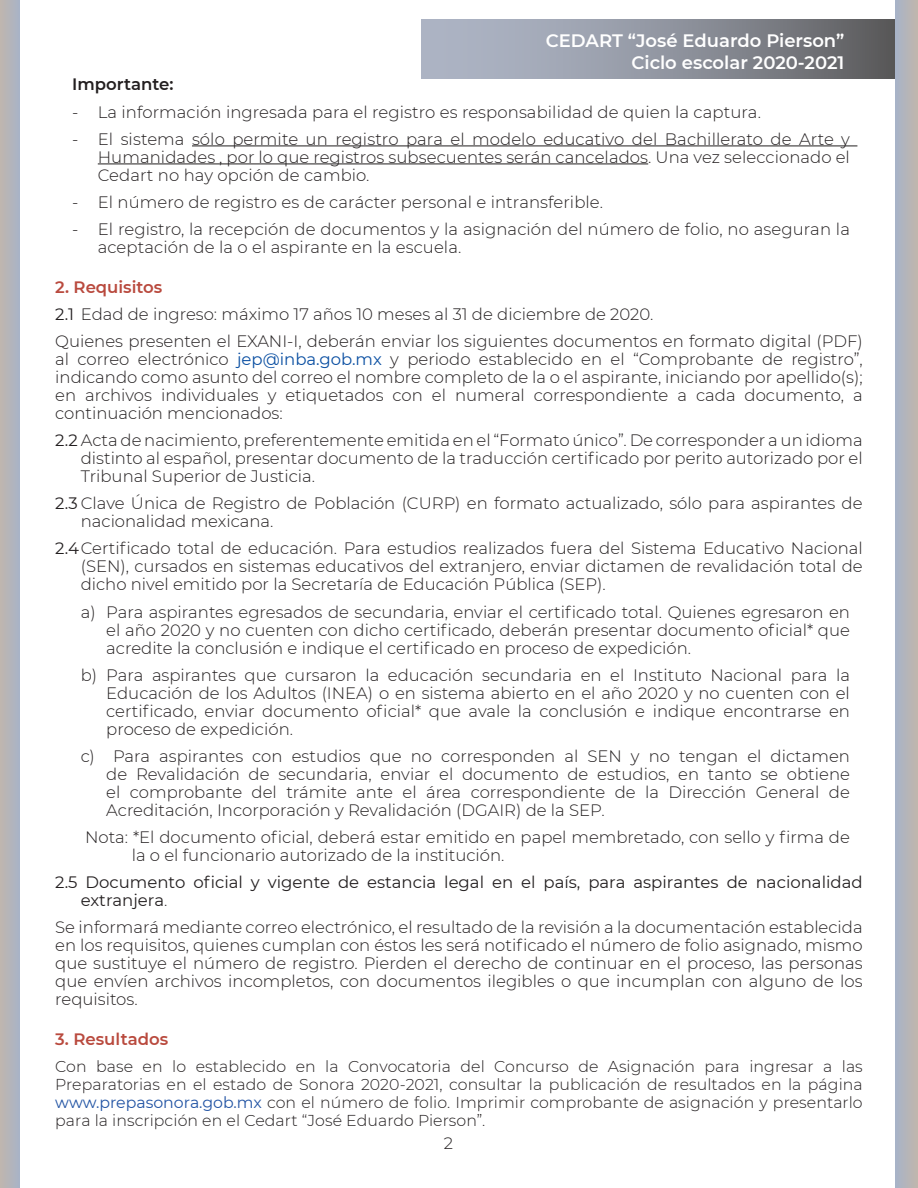
<style>
.page{position:relative;width:918px;height:1188px;background:#fff}
.page>*{position:absolute;margin:0;border:0;box-sizing:border-box;transform-origin:0 0}
.t1{font:600 18px "Montserrat";color:#fff}
.Body_Text{font:300 16.5px/18px "Montserrat";color:#231f20;text-align:justify}
.Body_Text-2{font:16.5px/18px "Montserrat";color:#231f20}
.t2{font:600 16.5px "Montserrat";color:#b94a3e}
.Body_Text-3{font:600 16.5px "Montserrat";color:#231f20}
.Body_Text-4{font:300 15.75px/18px "Montserrat";letter-spacing:.005em;color:#231f20;text-align:justify}
.s1{font-weight:400}
.s2{font-weight:400;color:#0a4fa2}
.s3{font-weight:300}
.s4{font-weight:400;color:#2254a4}
</style>
<div class="page">
<div style="left:0;top:0;width:20px;height:1188px;background:#b4b4ba"></div>
<div style="left:421px;top:19px;width:476px;height:60px;background:linear-gradient(to right,#b8c0d2,#626265)"></div>
<div style="left:896px;top:0;width:22px;height:1188px;background:#b2b4bb"></div>
<hr style="left:192px;top:146px;width:665px;height:1px;background:#231f20">
<hr style="left:98px;top:164px;width:550px;height:1px;background:#231f20">
<p class="t1" style="left:546px;top:28px;width:300px">CEDART “José Eduardo Pierson”</p>
<p class="t1" style="left:631px;top:49px;width:214px">Ciclo escolar 2020-2021</p>
<p class="Body_Text-3" style="left:72px;top:73px;width:103px">Importante:</p>
<p class="Body_Text" style="left:72px;top:102px;width:690px">- La información ingresada para el registro es responsabilidad de quien la captura.</p>
<p class="Body_Text" style="left:98px;top:129px;width:754px;text-indent:-26px">- El sistema sólo permite un registro para el modelo educativo del Bachillerato de Arte y Humanidades , por lo que registros subsecuentes serán cancelados. Una vez seleccionado el Cedart no hay opción de cambio.</p>
<p class="Body_Text" style="left:72px;top:192px;width:532px">- El número de registro es de carácter personal e intransferible.</p>
<p class="Body_Text" style="left:98px;top:220px;width:754px;text-indent:-26px">- El registro, la recepción de documentos y la asignación del número de folio, no aseguran la aceptación de la o el aspirante en la escuela.</p>
<p class="t2" style="left:55px;top:275px;width:109px">2. Requisitos</p>
<p class="Body_Text" style="left:55px;top:305px;width:600px"><span class="s1">2.1</span> Edad de ingreso: máximo 17 años 10 meses al 31 de diciembre de 2020.</p>
<p class="Body_Text" style="left:55px;top:332px;width:809px">Quienes presenten el EXANI-I, deberán enviar los siguientes documentos en formato digital (PDF) al correo electrónico <span class="s2">jep@inba.gob.mx</span> y periodo establecido en el “Comprobante de registro”, indicando como asunto del correo el nombre completo de la o el aspirante, iniciando por apellido(s); en archivos individuales y etiquetados con el numeral correspondiente a cada documento, a continuación mencionados:</p>
<p class="Body_Text" style="left:81px;top:431px;width:783px;text-indent:-26px"><span class="s1">2.2</span> Acta de nacimiento, preferentemente emitida en el “Formato único”. De corresponder a un idioma distinto al español, presentar documento de la traducción certificado por perito autorizado por el Tribunal Superior de Justicia.</p>
<p class="Body_Text" style="left:81px;top:494px;width:783px;text-indent:-26px"><span class="s1">2.3</span> Clave Única de Registro de Población (CURP) en formato actualizado, sólo para aspirantes de nacionalidad mexicana.</p>
<p class="Body_Text" style="left:81px;top:539px;width:783px;text-indent:-26px"><span class="s1">2.4</span>Certificado total de educación. Para estudios realizados fuera del Sistema Educativo Nacional (SEN), cursados en sistemas educativos del extranjero, enviar dictamen de revalidación total de dicho nivel emitido por la Secretaría de Educación Pública (SEP).</p>
<p class="Body_Text" style="left:106px;top:602px;width:745px;text-indent:-26px">a) Para aspirantes egresados de secundaria, enviar el certificado total. Quienes egresaron en el año 2020 y no cuenten con dicho certificado, deberán presentar documento oficial* que acredite la conclusión e indique el certificado en proceso de expedición.</p>
<p class="Body_Text" style="left:106px;top:665px;width:745px;text-indent:-26px">b) Para aspirantes que cursaron la educación secundaria en el Instituto Nacional para la Educación de los Adultos (INEA) o en sistema abierto en el año 2020 y no cuenten con el certificado, enviar documento oficial* que avale la conclusión e indique encontrarse en proceso de expedición.</p>
<p class="Body_Text" style="left:106px;top:747px;width:745px;text-indent:-26px">c) Para aspirantes con estudios que no corresponden al SEN y no tengan el dictamen de Revalidación de secundaria, enviar el documento de estudios, en tanto se obtiene el comprobante del trámite ante el área correspondiente de la Dirección General de Acreditación, Incorporación y Revalidación (DGAIR) de la SEP.</p>
<p class="Body_Text" style="left:132px;top:828px;width:720px;text-indent:-47px">Nota: *El documento oficial, deberá estar emitido en papel membretado, con sello y firma de la o el funcionario autorizado de la institución.</p>
<p class="Body_Text-2" style="left:81px;top:873px;width:783px;text-indent:-26px">2.5 Documento oficial y vigente de estancia legal en el país, para aspirantes de nacionalidad extranjera<span class="s3">.</span></p>
<p class="Body_Text" style="left:55px;top:918px;width:809px">Se informará mediante correo electrónico, el resultado de la revisión a la documentación establecida en los requisitos, quienes cumplan con éstos les será notificado el número de folio asignado, mismo que sustituye el número de registro. Pierden el derecho de continuar en el proceso, las personas que envíen archivos incompletos, con documentos ilegibles o que incumplan con alguno de los requisitos.</p>
<p class="t2" style="left:55px;top:1028px;width:115px">3. Resultados</p>
<p class="Body_Text-4" style="left:55px;top:1057px;width:809px">Con base en lo establecido en la Convocatoria del Concurso de Asignación para ingresar a las Preparatorias en el estado de Sonora 2020-2021, consultar la publicación de resultados en la página <span class="s4">www.prepasonora.gob.mx</span> con el número de folio. Imprimir comprobante de asignación y presentarlo para la inscripción en el Cedart “José Eduardo Pierson”.</p>
<p class="Body_Text" style="left:444px;top:1133px;width:11px">2</p>
</div>
